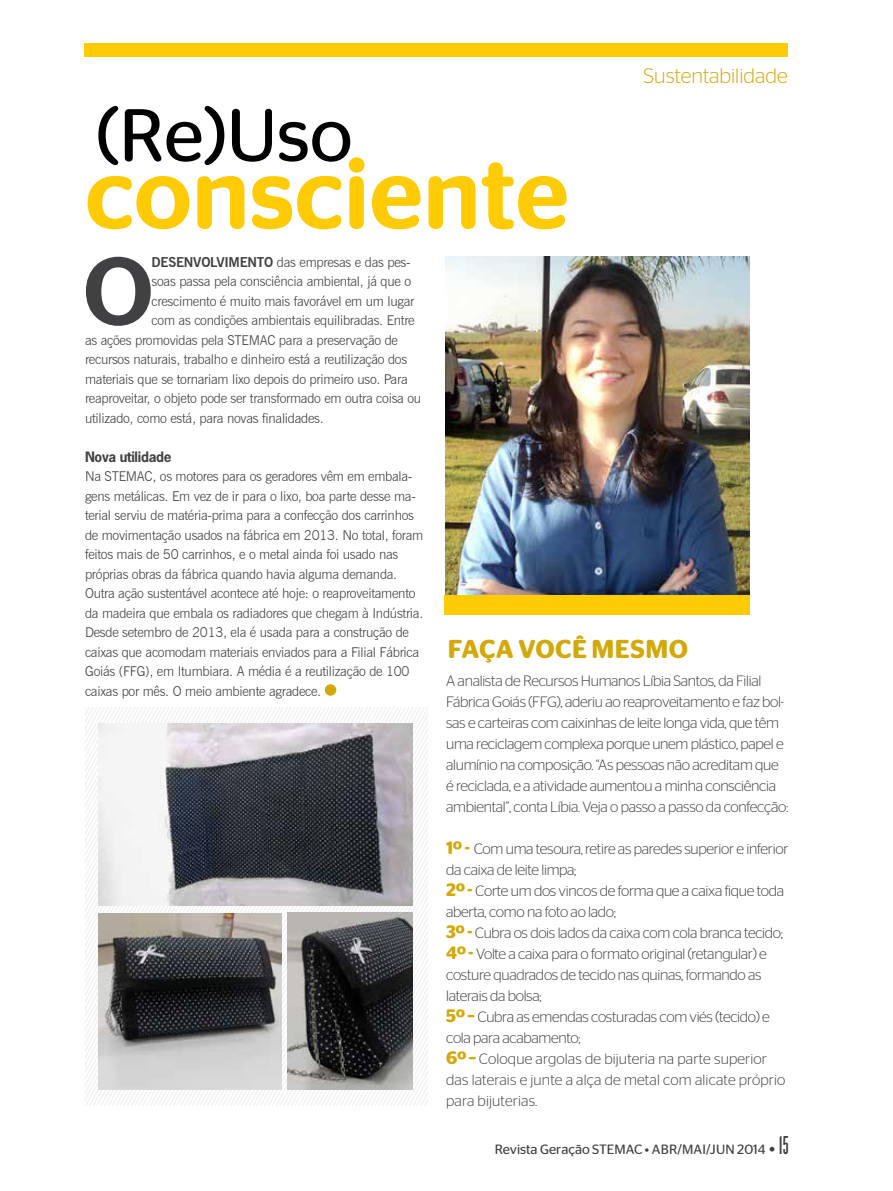
<style>
.page{position:relative;width:893px;height:1191px;background:#fff}
.page>*{position:absolute;margin:0;border:0;box-sizing:border-box;transform-origin:0 0}
.t1{font:500 98.85px "Stag Sans Round";color:#ffcb05}
.t2{font:500 96.45px "Stag Sans Round";color:#414042}
.t3{font:74.4px "Stag Sans Round";color:#000}
.t4{font:600 25.95px "Stag Sans Round";letter-spacing:.02em;color:#d3a809}
.t5{font:300 21px "Stag Sans Round";color:#d3a809}
.t6{font:300 15px/21px "Stag Sans Round";letter-spacing:-.02em;color:#414042}
.t7{font:300 13.5px/19.5px "News Gothic BT";letter-spacing:-.02em;color:#414042}
.t8{font:13.5px "Stag Sans Round";color:#414042}
.t9{font:700 13.5px "News Gothic Std";letter-spacing:-.02em;color:#414042}
.t10{font:700 13.5px "News Gothic BT";color:#414042}
.s1{font-weight:700}
.s2{font-weight:600;font-size:18px;color:#d3a809}
.s3{font-family:"Helvetica Neue LT Std";font-stretch:condensed}
.s4{font-family:"Knockout HTF46 Flyweight";font-size:27px}
</style>
<div class="page">
<img style="left:445px;top:256px;width:305px;height:339px">
<svg style="left:85px;top:707px;width:342px;height:399px"></svg>
<img style="left:98px;top:723px;width:315px;height:182px">
<img style="left:98px;top:913px;width:184px;height:176px">
<img style="left:288px;top:912px;width:125px;height:177px">
<div style="left:84px;top:43px;width:704px;height:13px;background:#ffcb05"></div>
<div style="left:325px;top:684px;width:11px;height:11px;background:#d3a809;border-radius:50%"></div>
<div style="left:445px;top:595px;width:305px;height:20px;background:#ffcb05"></div>
<h3 class="t3" style="left:96px;top:93px;width:258px">(Re)Uso</h3>
<h1 class="t1" style="left:85px;top:137px;width:486px">consciente</h1>
<h3 class="t5" style="left:643px;top:64px;width:146px">Sustentabilidade</h3>
<h2 class="t2" style="left:83px;top:235px;width:66px">O</h2>
<p class="t10" style="left:152px;top:253px;width:34px">DESENV</p>
<p class="t7" style="left:201px;top:252px;width:211px"><span class="s1">OLVI MENTO</span> das empresas e das pes-</p>
<p class="t7" style="left:152px;top:271px;width:261px">soas passa pela consciência ambiental, já que o</p>
<p class="t7" style="left:152px;top:291px;width:264px">crescimento é muito mais favorável em um lugar</p>
<p class="t7" style="left:152px;top:310px;width:265px">com as condições ambientais equilibradas. Entre</p>
<p class="t7" style="left:85px;top:330px;width:314px">as ações promovidas pela STEMAC para a preservação de</p>
<p class="t7" style="left:85px;top:349px;width:324px">recursos naturais, trabalho e dinheiro está a reutilização dos</p>
<p class="t7" style="left:85px;top:369px;width:324px">materiais que se tornariam lixo depois do primeiro uso. Para</p>
<p class="t7" style="left:85px;top:388px;width:338px">reaproveitar, o objeto pode ser transformado em outra coisa ou</p>
<p class="t7" style="left:85px;top:408px;width:240px">utilizado, como está, para novas finalidades.</p>
<p class="t9" style="left:85px;top:447px;width:88px">Nova utilidade</p>
<p class="t7" style="left:85px;top:466px;width:340px">Na STEMAC, os motores para os geradores vêm em embala&shy;gens metálicas. Em vez de ir para o lixo, boa parte desse ma&shy;terial serviu de matéria-prima para a confecção dos carrinhos de movimentação usados na fábrica em 2013. No total, foram feitos mais de 50 carrinhos, e o metal ainda foi usado nas próprias obras da fábrica quando havia alguma demanda.<br>Outra ação sustentável acontece até hoje: o reaproveitamento da madeira que embala os radiadores que chegam à Indústria.<br>Desde setembro de 2013, ela é usada para a construção de caixas que acomodam materiais enviados para a Filial Fábrica Goiás (FFG), em Itumbiara. A média é a reutilização de 100 caixas por mês. O meio ambiente agradece.</p>
<h3 class="t4" style="left:448px;top:634px;width:242px">FAÇA VOCÊ MESMO</h3>
<p class="t6" style="left:446px;top:670px;width:344px">A analista de Recursos Humanos Líbia Santos, da Filial Fábrica Goiás (FFG), aderiu ao reaproveitamento e faz bol&shy;sas e carteiras com caixinhas de leite longa vida, que têm uma reciclagem complexa porque unem plástico, papel e alumínio na composição. “As pessoas não acreditam que é reciclada, e a atividade aumentou a minha consciência ambiental”, conta Líbia. Veja o passo a passo da confecção:</p>
<p class="t6" style="left:446px;top:838px;width:344px"><span class="s2">1º -</span> Com uma tesoura, retire as paredes superior e inferior da caixa de leite limpa;<br><span class="s2">2º -</span> Corte um dos vincos de forma que a caixa fique toda aberta, como na foto ao lado;<br><span class="s2">3º -</span> Cubra os dois lados da caixa com cola branca tecido; <span class="s2">4º -</span> Volte a caixa para o formato original (retangular) e costure quadrados de tecido nas quinas, formando as laterais da bolsa;<br><span class="s2">5º –</span> Cubra as emendas costuradas com viés (tecido) e cola para acabamento;<br><span class="s2">6º –</span> Coloque argolas de bijuteria na parte superior das laterais e junte a alça de metal com alicate próprio para bijuterias.</p>
<p class="t8" style="left:495px;top:1141px;width:295px">Revista Geração STEMAC • abr/mai/jun 2014 <span class="s3">•</span> <span class="s4">15</span></p>
</div>
